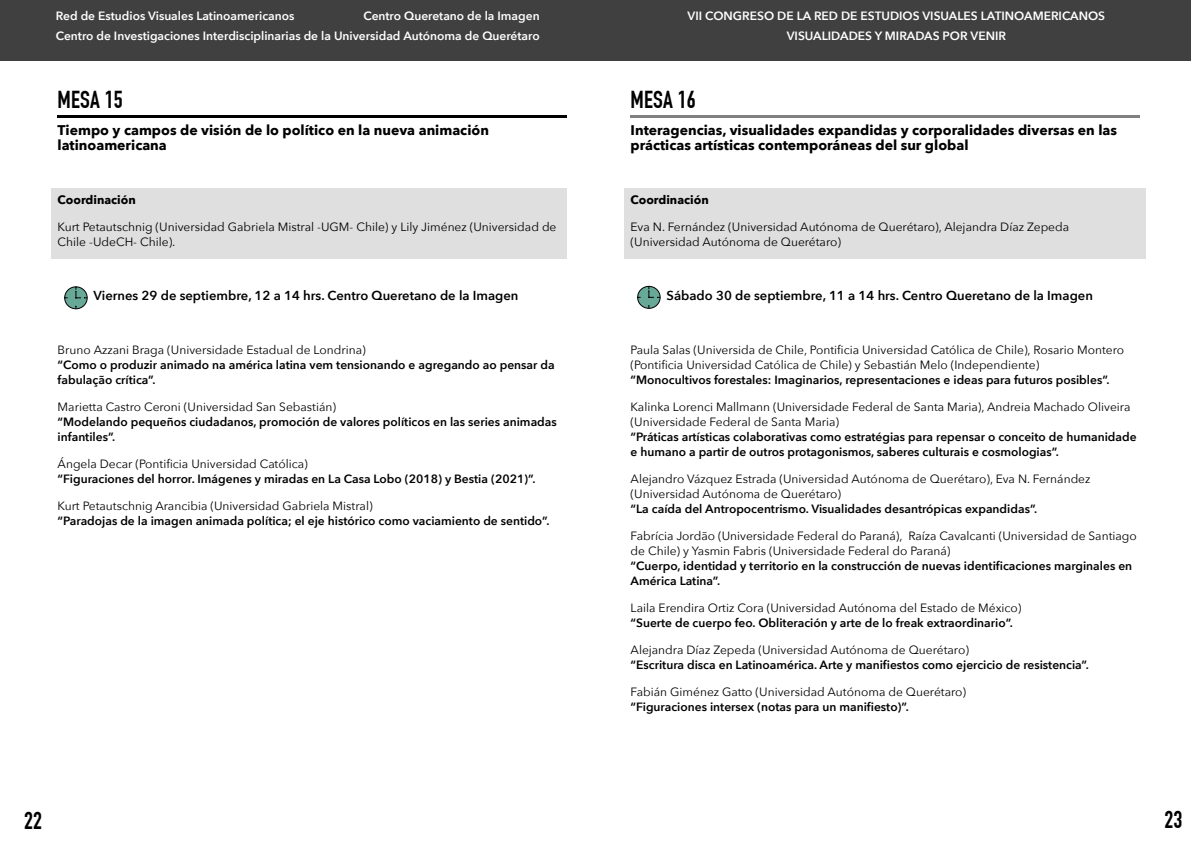
<style>
.page{position:relative;width:1191px;height:842px;background:#fff}
.page>*{position:absolute;margin:0;border:0;box-sizing:border-box;transform-origin:0 0}
.t1{font:700 24px "DIN Condensed";letter-spacing:.01em;color:#000}
.t2{font:700 14px/15px "Avenir Next";color:#000}
.t3{font:600 13px "Avenir Next";color:#000}
.t4{font:12px/15px "Avenir Next";color:#000}
.t5{font:600 12px/15px "Avenir Next";color:#000}
.t6{font:600 12px/20px "Avenir Next";color:#fff;text-align:center}
.t7{font:700 12px "Avenir Next";color:#000}
</style>
<div class="page">
<div style="left:595px;top:0;width:596px;height:61px;background:#404040"></div>
<hr style="left:630px;top:115px;width:510px;height:3px;background:#808080">
<div style="left:624px;top:188px;width:522px;height:70px;background:#dfdfdf"></div>
<div style="left:0;top:0;width:595px;height:61px;background:#404040"></div>
<hr style="left:58px;top:115px;width:509px;height:3px;background:#000">
<div style="left:51px;top:188px;width:516px;height:71px;background:#dfdfdf"></div>
<svg style="left:64px;top:286px;width:24px;height:23px"></svg>
<svg style="left:75px;top:287px;width:12px;height:12px"></svg>
<svg style="left:637px;top:286px;width:23px;height:23px"></svg>
<svg style="left:648px;top:287px;width:12px;height:11px"></svg>
<p class="t6" style="left:56px;top:6px;width:485px;text-align:right">Centro Queretano de la Imagen<br>Centro de Investigaciones Interdisciplinarias de la Universidad Autónoma de Querétaro</p>
<p class="t6" style="left:56px;top:6px;width:240px">Red de Estudios Visuales Latinoamericanos</p>
<h1 class="t1" style="left:58px;top:91px;width:67px">MESA 15</h1>
<p class="t2" style="left:58px;top:123px;width:433px">Tiempo y campos de visión de lo político en la nueva animación latinoamericana</p>
<p class="t7" style="left:58px;top:192px;width:80px">Coordinación</p>
<p class="t4" style="left:58px;top:220px;width:500px">Kurt Petautschnig (Universidad Gabriela Mistral -UGM- Chile) y Lily Jiménez (Universidad de<br>Chile -UdeCH- Chile).</p>
<p class="t3" style="left:94px;top:287px;width:426px">Viernes 29 de septiembre, 12 a 14 hrs. Centro Queretano de la Imagen</p>
<p class="t4" style="left:58px;top:343px;width:309px">Bruno Azzani Braga (Universidade Estadual de Londrina)</p>
<p class="t5" style="left:58px;top:358px;width:498px">“Como o produzir animado na américa latina vem tensionando e agregando ao pensar da fabulação crítica”.</p>
<p class="t4" style="left:58px;top:400px;width:280px">Marietta Castro Ceroni (Universidad San Sebastián)</p>
<p class="t5" style="left:58px;top:415px;width:500px">“Modelando pequeños ciudadanos, promoción de valores políticos en las series animadas infantiles”.</p>
<p class="t4" style="left:58px;top:457px;width:252px">Ángela Decar (Pontificia Universidad Católica)</p>
<p class="t5" style="left:58px;top:472px;width:479px">“Figuraciones del horror. Imágenes y miradas en La Casa Lobo (2018) y Bestia (2021)”.</p>
<p class="t4" style="left:58px;top:499px;width:316px">Kurt Petautschnig Arancibia (Universidad Gabriela Mistral)</p>
<p class="t5" style="left:58px;top:514px;width:493px">“Paradojas de la imagen animada política; el eje histórico como vaciamiento de sentido”.</p>
<h1 class="t1" style="left:24px;top:812px;width:19px">22</h1>
<p class="t6" style="left:687px;top:6px;width:419px">VII CONGRESO DE LA RED DE ESTUDIOS VISUALES LATINOAMERICANOS<br>VISUALIDADES Y MIRADAS POR VENIR</p>
<h1 class="t1" style="left:630px;top:91px;width:67px">MESA 16</h1>
<p class="t2" style="left:630px;top:123px;width:488px">Interagencias, visualidades expandidas y corporalidades diversas en las prácticas artísticas contemporáneas del sur global</p>
<p class="t7" style="left:630px;top:192px;width:80px">Coordinación</p>
<p class="t4" style="left:630px;top:220px;width:440px">Eva N. Fernández (Universidad Autónoma de Querétaro), Alejandra Díaz Zepeda (Universidad Autónoma de Querétaro)</p>
<p class="t3" style="left:666px;top:287px;width:428px">Sábado 30 de septiembre, 11 a 14 hrs. Centro Queretano de la Imagen</p>
<p class="t4" style="left:630px;top:343px;width:495px">Paula Salas (Universida de Chile, Pontificia Universidad Católica de Chile), Rosario Montero (Pontificia Universidad Católica de Chile) y Sebastián Melo (Independiente)</p>
<p class="t5" style="left:630px;top:373px;width:480px">”Monocultivos forestales: Imaginarios, representaciones e ideas para futuros posibles”.</p>
<p class="t4" style="left:630px;top:400px;width:501px">Kalinka Lorenci Mallmann (Universidade Federal de Santa Maria), Andreia Machado Oliveira (Universidade Federal de Santa Maria)</p>
<p class="t5" style="left:630px;top:430px;width:507px">“Práticas artísticas colaborativas como estratégias para repensar o conceito de humanidade e humano a partir de outros protagonismos, saberes culturais e cosmologias”.</p>
<p class="t4" style="left:630px;top:472px;width:461px">Alejandro Vázquez Estrada (Universidad Autónoma de Querétaro), Eva N. Fernández (Universidad Autónoma de Querétaro)</p>
<p class="t5" style="left:630px;top:502px;width:408px">“La caída del Antropocentrismo. Visualidades desantrópicas expandidas”.</p>
<p class="t4" style="left:630px;top:529px;width:508px">Fabrícia Jordão (Universidade Federal do Paraná), Raíza Cavalcanti (Universidad de Santiago de Chile) y Yasmin Fabris (Universidade Federal do Paraná)</p>
<p class="t5" style="left:630px;top:559px;width:503px">“Cuerpo, identidad y territorio en la construcción de nuevas identificaciones marginales en<br>América Latina”.</p>
<p class="t4" style="left:630px;top:601px;width:392px">Laila Erendira Ortiz Cora (Universidad Autónoma del Estado de México)</p>
<p class="t5" style="left:630px;top:616px;width:384px">“Suerte de cuerpo feo. Obliteración y arte de lo freak extraordinario”.</p>
<p class="t4" style="left:630px;top:643px;width:340px">Alejandra Díaz Zepeda (Universidad Autónoma de Querétaro)</p>
<p class="t5" style="left:630px;top:658px;width:460px">“Escritura disca en Latinoamérica. Arte y manifiestos como ejercicio de resistencia”.</p>
<p class="t4" style="left:630px;top:685px;width:337px">Fabián Giménez Gatto (Universidad Autónoma de Querétaro)</p>
<p class="t5" style="left:630px;top:700px;width:280px">“Figuraciones intersex (notas para un manifiesto)”.</p>
<h1 class="t1" style="left:1164px;top:811px;width:19px">23</h1>
</div>
